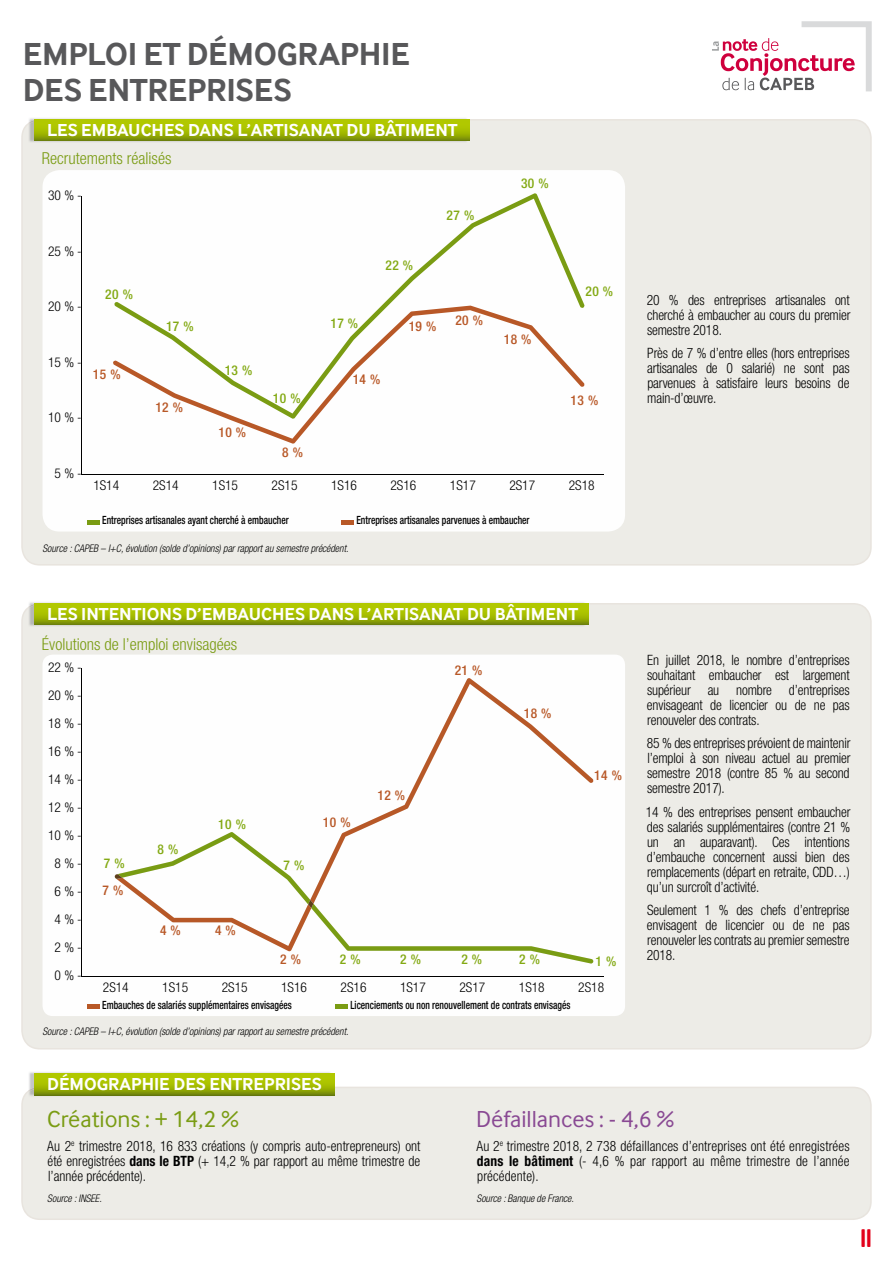
<style>
.page{position:relative;width:893px;height:1263px;background:#fff}
.page>*{position:absolute;margin:0;border:0;box-sizing:border-box;transform-origin:0 0}
.t1{font:700 33px/36px "Inter Face";letter-spacing:-.01em;color:#58585a}
.t2{font:30px "Neuropol";color:#e2001a}
.t3{font:24px "Inter Face";color:#894993}
.t4{font:24px "Inter Face";color:#7a9c13}
.t5{font:700 18px "Inter Face";color:#fff}
.t6{font:300 condensed 16.5px "Helvetica Neue LT Std";color:#7a9c13}
.t7{font:300 condensed 14.25px/15px "Helvetica Neue LT Std";letter-spacing:-.01em;color:#000;text-align:justify;scale:.95 1}
.t8{font:300 condensed 13.5px/28px "Helvetica Neue LT Std";color:#000;text-align:center}
.t9{font:500 condensed 13.5px "Helvetica Neue LT Std";letter-spacing:.03em;color:#b85827}
.t10{font:500 condensed 13.5px "Helvetica Neue LT Std";letter-spacing:.03em;color:#83a913}
.t11{font:500 condensed 11.25px "Helvetica Neue LT Std";color:#000;scale:.83 1}
.t12{font:italic 300 condensed 10.5px "Helvetica Neue LT Std";color:#000;scale:.95 1}
.s1{font-weight:700}
</style>
<div class="page">
<div style="left:21px;top:1087px;width:851px;height:133px;background:#edece7"></div>
<div style="left:21px;top:603px;width:851px;height:446px;background:#edece7"></div>
<img style="left:28px;top:609px;width:558px;height:18px">
<svg style="left:34px;top:603px;width:554px;height:22px"></svg>
<img style="left:29px;top:1072px;width:301px;height:15px">
<img style="left:28px;top:1092px;width:304px;height:5px">
<img style="left:28px;top:1087px;width:6px;height:5px">
<svg style="left:34px;top:1073px;width:300px;height:22px"></svg>
<svg style="left:43px;top:655px;width:582px;height:361px"></svg>
<div style="left:103px;top:885px;width:20px;height:10px;background:#fefefe"></div>
<hr style="left:81px;top:668px;width:1px;height:308px;background:#000">
<hr style="left:81px;top:976px;width:522px;height:1px;background:#000">
<svg style="left:115px;top:678px;width:479px;height:273px"></svg>
<svg style="left:115px;top:832px;width:478px;height:131px"></svg>
<svg style="left:115px;top:874px;width:198px;height:34px"></svg>
<div style="left:87px;top:1004px;width:13px;height:5px;background:#b85827"></div>
<div style="left:335px;top:1004px;width:13px;height:5px;background:#7a9c13"></div>
<svg style="left:712px;top:21px;width:160px;height:70px"></svg>
<div style="left:21px;top:119px;width:851px;height:447px;background:#edece7"></div>
<img style="left:28px;top:125px;width:439px;height:18px">
<svg style="left:34px;top:119px;width:436px;height:22px"></svg>
<div style="left:43px;top:170px;width:582px;height:361px;background:#fefefe;border-radius:17px"></div>
<hr style="left:81px;top:196px;width:1px;height:278px;background:#000">
<hr style="left:81px;top:474px;width:522px;height:1px;background:#000">
<svg style="left:113px;top:361px;width:202px;height:83px"></svg>
<hr style="left:87px;top:520px;width:13px;height:4px;background:#7a9c13">
<hr style="left:341px;top:520px;width:13px;height:4px;background:#b85827">
<svg style="left:114px;top:193px;width:471px;height:226px"></svg>
<h1 class="t1" style="left:23px;top:35px;width:389px">EMPLOI ET DÉMOGRAPHIE<br>DES ENTREPRISES</h1>
<p class="t5" style="left:47px;top:119px;width:412px">LES EMBAUCHES DANS L’ARTISANAT DU BÂTIMENT</p>
<p class="t6" style="left:42px;top:149px;width:131px">Recrutements réalisés</p>
<p class="t8" style="left:48px;top:181px;width:35px">30 % -</p>
<p class="t8" style="left:48px;top:237px;width:35px">25 % -</p>
<p class="t8" style="left:48px;top:292px;width:35px">20 % -</p>
<p class="t10" style="left:105px;top:286px;width:29px">20 %</p>
<p class="t8" style="left:48px;top:348px;width:35px">15 % -</p>
<p class="t9" style="left:93px;top:367px;width:29px">15 %</p>
<p class="t8" style="left:48px;top:403px;width:35px">10 % -</p>
<p class="t8" style="left:55px;top:459px;width:29px">5 % -</p>
<p class="t10" style="left:166px;top:318px;width:29px">17 %</p>
<p class="t10" style="left:330px;top:315px;width:29px">17 %</p>
<p class="t10" style="left:385px;top:257px;width:29px">22 %</p>
<p class="t9" style="left:409px;top:318px;width:29px">19 %</p>
<p class="t9" style="left:155px;top:399px;width:29px">12 %</p>
<p class="t10" style="left:225px;top:362px;width:29px">13 %</p>
<p class="t9" style="left:219px;top:424px;width:29px">10 %</p>
<p class="t10" style="left:273px;top:390px;width:29px">10 %</p>
<p class="t9" style="left:282px;top:444px;width:22px">8 %</p>
<p class="t9" style="left:353px;top:371px;width:29px">14 %</p>
<p class="t10" style="left:447px;top:207px;width:29px">27 %</p>
<p class="t9" style="left:455px;top:312px;width:29px">20 %</p>
<p class="t10" style="left:521px;top:175px;width:29px">30 %</p>
<p class="t9" style="left:504px;top:331px;width:29px">18 %</p>
<p class="t10" style="left:585px;top:283px;width:29px">20 %</p>
<p class="t9" style="left:571px;top:392px;width:29px">13 %</p>
<p class="t8" style="left:93px;top:471px;width:27px">1S14</p>
<p class="t8" style="left:153px;top:471px;width:27px">2S14</p>
<p class="t8" style="left:212px;top:471px;width:27px">1S15</p>
<p class="t8" style="left:272px;top:471px;width:27px">2S15</p>
<p class="t8" style="left:331px;top:471px;width:27px">1S16</p>
<p class="t8" style="left:390px;top:471px;width:27px">2S16</p>
<p class="t8" style="left:450px;top:471px;width:27px">1S17</p>
<p class="t8" style="left:509px;top:471px;width:27px">2S17</p>
<p class="t8" style="left:569px;top:471px;width:27px">2S18</p>
<p class="t11" style="left:102px;top:514px;width:226px">Entreprises artisanales ayant cherché à embaucher</p>
<p class="t11" style="left:356px;top:514px;width:210px">Entreprises artisanales parvenues à embaucher</p>
<p class="t12" style="left:43px;top:542px;width:324px">Source : CAPEB – I+C, évolution (solde d’opinions) par rapport au semestre précédent.</p>
<p class="t7" style="left:647px;top:292px;width:216px">20 % des entreprises artisanales ont cherché à embaucher au cours du premier semestre 2018.</p>
<p class="t7" style="left:647px;top:346px;width:215px">Près de 7 % d’entre elles (hors entreprises artisanales de 0 salarié) ne sont pas parvenues à satisfaire leurs besoins de main-d’œuvre.</p>
<p class="t5" style="left:47px;top:603px;width:532px">LES INTENTIONS D’EMBAUCHES DANS L’ARTISANAT DU BÂTIMENT</p>
<p class="t6" style="left:42px;top:634px;width:197px">Évolutions de l’emploi envisagées</p>
<p class="t8" style="left:48px;top:653px;width:35px">22 % -<br>20 % -<br>18 % -<br>16 % -<br>14 % -<br>12 % -<br>10 % -<br>8 % -<br>6 % -<br>4 % -<br>2 % -<br>0 % -</p>
<p class="t10" style="left:104px;top:855px;width:22px">7 %</p>
<p class="t9" style="left:103px;top:882px;width:22px">7 %</p>
<p class="t10" style="left:158px;top:841px;width:22px">8 %</p>
<p class="t10" style="left:218px;top:816px;width:29px">10 %</p>
<p class="t9" style="left:160px;top:922px;width:22px">4 %</p>
<p class="t9" style="left:215px;top:922px;width:22px">4 %</p>
<p class="t10" style="left:284px;top:857px;width:22px">7 %</p>
<p class="t9" style="left:323px;top:814px;width:29px">10 %</p>
<p class="t9" style="left:378px;top:787px;width:29px">12 %</p>
<p class="t9" style="left:455px;top:662px;width:29px">21 %</p>
<p class="t9" style="left:524px;top:705px;width:29px">18 %</p>
<p class="t9" style="left:594px;top:767px;width:29px">14 %</p>
<p class="t9" style="left:280px;top:951px;width:22px">2 %</p>
<p class="t10" style="left:340px;top:951px;width:22px">2 %</p>
<p class="t10" style="left:400px;top:951px;width:22px">2 %</p>
<p class="t10" style="left:461px;top:951px;width:22px">2 %</p>
<p class="t10" style="left:519px;top:951px;width:22px">2 %</p>
<p class="t10" style="left:595px;top:953px;width:22px">1 %</p>
<p class="t8" style="left:103px;top:973px;width:27px">2S14</p>
<p class="t8" style="left:162px;top:973px;width:27px">1S15</p>
<p class="t8" style="left:222px;top:973px;width:27px">2S15</p>
<p class="t8" style="left:281px;top:973px;width:27px">1S16</p>
<p class="t8" style="left:341px;top:973px;width:27px">2S16</p>
<p class="t8" style="left:400px;top:973px;width:27px">1S17</p>
<p class="t8" style="left:459px;top:973px;width:27px">2S17</p>
<p class="t8" style="left:519px;top:973px;width:27px">1S18</p>
<p class="t8" style="left:578px;top:973px;width:27px">2S18</p>
<p class="t11" style="left:102px;top:998px;width:230px">Embauches de salariés supplémentaires envisagées</p>
<p class="t11" style="left:350px;top:998px;width:266px">Licenciements ou non renouvellement de contrats envisagés</p>
<p class="t12" style="left:43px;top:1025px;width:324px">Source : CAPEB – I+C, évolution (solde d’opinions) par rapport au semestre précédent.</p>
<p class="t7" style="left:647px;top:652px;width:215px">En juillet 2018, le nombre d’entreprises souhaitant embaucher est largement supérieur au nombre d’entreprises envisageant de licencier ou de ne pas renouveler des contrats.</p>
<p class="t7" style="left:647px;top:736px;width:216px">85 % des entreprises prévoient de maintenir l’emploi à son niveau actuel au premier semestre 2018 (contre 85 % au second semestre 2017).</p>
<p class="t7" style="left:646px;top:804px;width:217px">14 % des entreprises pensent embaucher des salariés supplémentaires (contre 21 % un an auparavant). Ces intentions d’embauche concernent aussi bien des remplacements (départ en retraite, CDD…) qu’un surcroît d’activité.</p>
<p class="t7" style="left:647px;top:903px;width:215px">Seulement 1 % des chefs d’entreprise envisagent de licencier ou de ne pas renouveler les contrats au premier semestre 2018.</p>
<p class="t5" style="left:47px;top:1073px;width:276px">DÉMOGRAPHIE DES ENTREPRISES</p>
<h3 class="t4" style="left:47px;top:1105px;width:193px">Créations : + 14,2 %</h3>
<p class="t7" style="left:47px;top:1138px;width:394px">Au 2<sup>e</sup> trimestre 2018, 16 833 créations (y compris auto-entrepreneurs) ont été enregistrées <span class="s1">dans le BTP</span> (+ 14,2 % par rapport au même trimestre de l’année précédente).</p>
<p class="t12" style="left:47px;top:1193px;width:59px">Source : INSEE.</p>
<h3 class="t3" style="left:476px;top:1105px;width:200px">Défaillances : - 4,6 %</h3>
<p class="t7" style="left:477px;top:1138px;width:394px">Au 2<sup>e</sup> trimestre 2018, 2 738 défaillances d’entreprises ont été enregistrées <span class="s1">dans le bâtiment</span> (- 4,6 % par rapport au même trimestre de l’année précédente).</p>
<p class="t12" style="left:477px;top:1193px;width:104px">Source : Banque de France.</p>
<h2 class="t2" style="left:860px;top:1222px;width:13px">11</h2>
</div>
